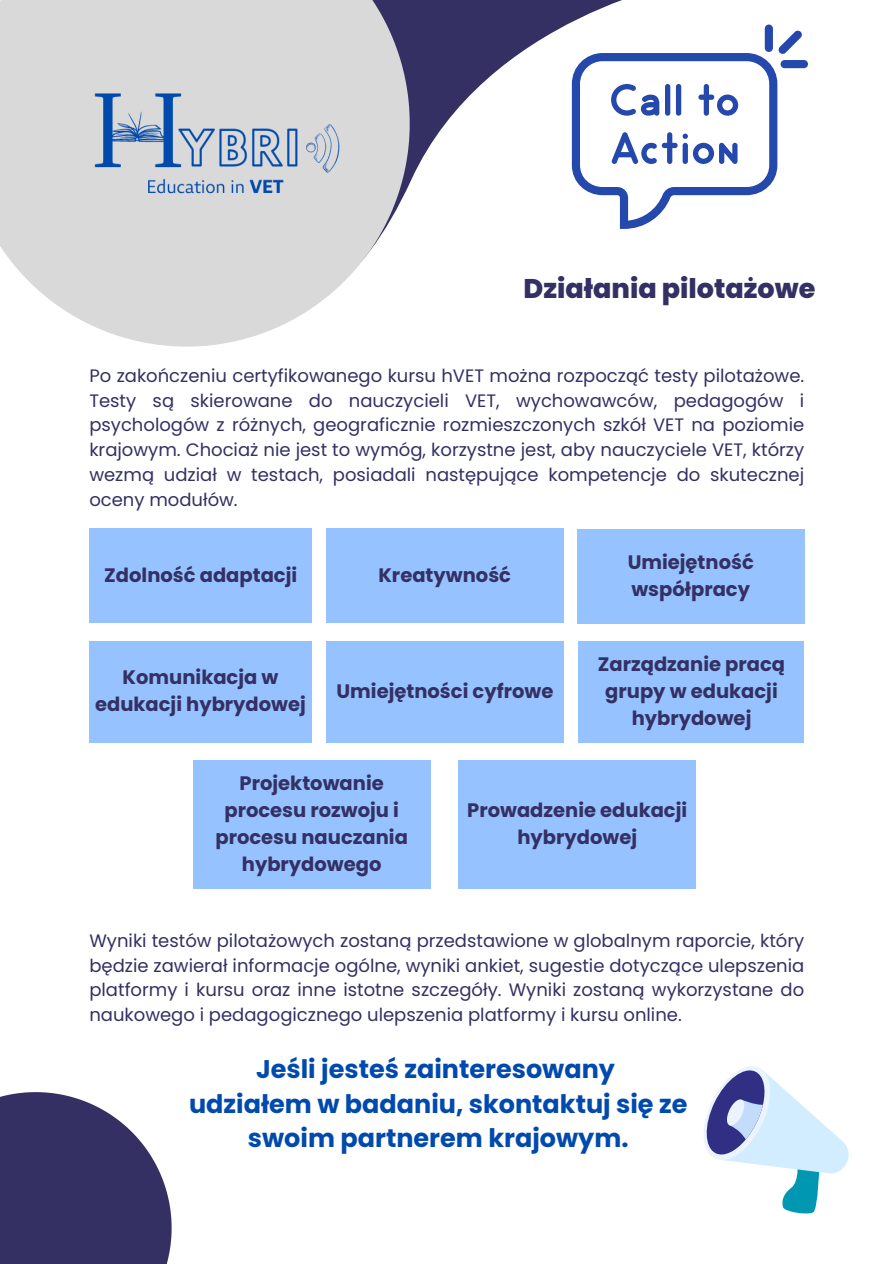
<style>
.page{position:relative;width:894px;height:1264px;background:#fff}
.page>*{position:absolute;margin:0;border:0;box-sizing:border-box;transform-origin:0 0}
.t1{font:800 27px "Poppins";color:#343063}
.t2{font:700 25.5px/34.8px "Poppins";color:#004aad;text-align:center}
.t3{font:700 19.5px/27px "Poppins";color:#343063;text-align:center}
.t4{font:18px/24.8px "Poppins";color:#343063;text-align:justify}
</style>
<div class="page">
<svg style="left:174px;top:0;width:448px;height:347px"></svg>
<svg style="left:0;top:0;width:409px;height:346px;fill:#d9d9d9"></svg>
<img style="left:89px;top:89px;width:256px;height:107px">
<svg style="left:0;top:1092px;width:171px;height:171px"></svg>
<div style="left:89px;top:528px;width:223px;height:95px;background:#96c3ff"></div>
<div style="left:326px;top:528px;width:237px;height:95px;background:#96c3ff"></div>
<div style="left:577px;top:529px;width:227px;height:94px;background:#96c3ff"></div>
<div style="left:89px;top:641px;width:222px;height:101px;background:#96c3ff"></div>
<div style="left:326px;top:641px;width:237px;height:101px;background:#96c3ff"></div>
<div style="left:578px;top:641px;width:226px;height:101px;background:#96c3ff"></div>
<div style="left:193px;top:760px;width:237px;height:128px;background:#96c3ff"></div>
<div style="left:458px;top:760px;width:237px;height:128px;background:#96c3ff"></div>
<div style="left:764px;top:25px;width:8px;height:27px;background:#2448ac;border-radius:4px"></div>
<div style="left:780px;top:60px;width:27px;height:8px;background:#2448ac;border-radius:4px"></div>
<svg style="left:571px;top:30px;width:231px;height:199px"></svg>
<svg style="left:704px;top:1066px;width:144px;height:148px"></svg>
<h2 class="t1" style="left:523px;top:269px;width:293px">Działania pilotażowe</h2>
<h2 class="t4" style="left:89px;top:363px;width:716px">Po zakończeniu certyfikowanego kursu hVET można rozpocząć testy pilotażowe.<br>Testy są skierowane do nauczycieli VET, wychowawców, pedagogów i psychologów z różnych, geograficznie rozmieszczonych szkół VET na poziomie krajowym. Chociaż nie jest to wymóg, korzystne jest, aby nauczyciele VET, którzy wezmą udział w testach, posiadali następujące kompetencje do skutecznej oceny modułów.</h2>
<p class="t3" style="left:104px;top:561px;width:194px">Zdolność adaptacji</p>
<p class="t3" style="left:378px;top:561px;width:134px">Kreatywność</p>
<h1 class="t3" style="left:95px;top:664px;width:212px">Komunikacja w edukacji hybrydowej</h1>
<p class="t3" style="left:336px;top:677px;width:218px">Umiejętności cyfrowe</p>
<p class="t3" style="left:627px;top:548px;width:128px;text-align:left">Umiejętność współpracy</p>
<h2 class="t3" style="left:597px;top:650px;width:189px">Zarządzanie pracą grupy w edukacji hybrydowej</h2>
<h2 class="t3" style="left:215px;top:769px;width:194px">Projektowanie procesu rozwoju i procesu nauczania hybrydowego</h2>
<h2 class="t3" style="left:467px;top:796px;width:221px">Prowadzenie edukacji hybrydowej</h2>
<h2 class="t4" style="left:89px;top:928px;width:716px">Wyniki testów pilotażowych zostaną przedstawione w globalnym raporcie, który będzie zawierał informacje ogólne, wyniki ankiet, sugestie dotyczące ulepszenia platformy i kursu oraz inne istotne szczegóły. Wyniki zostaną wykorzystane do naukowego i pedagogicznego ulepszenia platformy i kursu online.</h2>
<h2 class="t2" style="left:189px;top:1051px;width:499px">Jeśli jesteś zainteresowany<br>udziałem w badaniu, skontaktuj się ze swoim partnerem krajowym.</h2>
</div>
